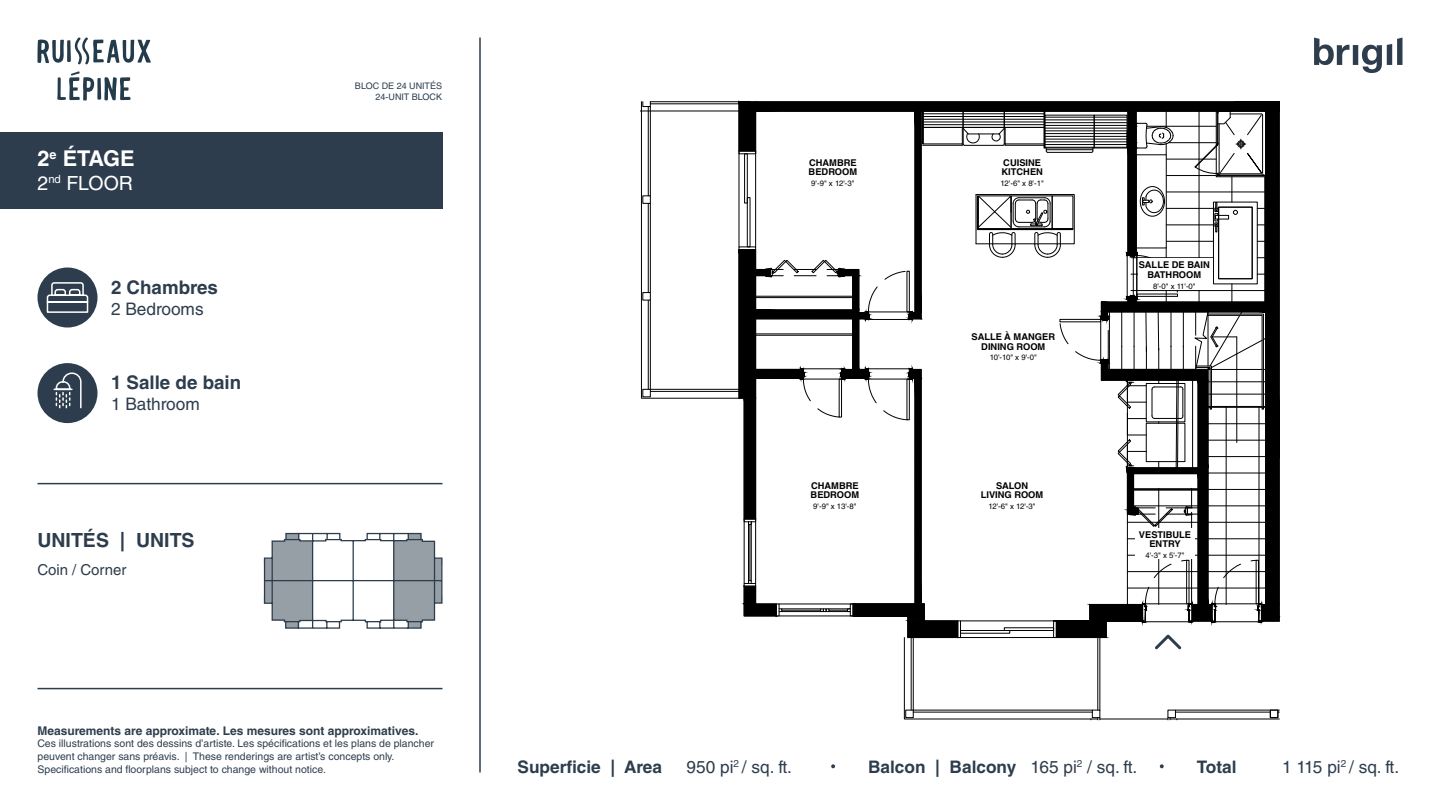
<style>
.page{position:relative;width:1440px;height:810px;background:#fff}
.page>*{position:absolute;margin:0;border:0;box-sizing:border-box;transform-origin:0 0}
.t1{font:700 21.75px "Helvetica LT Std";letter-spacing:-.025em;color:#fff}
.t2{font:700 19.5px "Helvetica LT Std";color:#2d3d4d}
.t3{font:19.5px "Helvetica LT Std";color:#fff}
.t4{font:700 18.75px "Helvetica LT Std";color:#2d3d4d}
.Titre{font:17.25px "Helvetica LT Std";color:#2d3d4d}
.Titre-2{font:700 17.25px "Helvetica LT Std";color:#2d3d4d}
.t5{font:15px "Helvetica LT Std";color:#2d3d4d}
.t6{font:700 12px "Helvetica LT Std";color:#2d3d4d}
.t7{font:10.5px/12.6px "Helvetica LT Std";color:#2d3d4d}
.Titre-3{font:10.05px "Helvetica LT Std";color:#2d3d4d}
.t8{font:700 9.3px/9.3px "Helvetica LT Std";color:#000;text-align:center}
.t9{font:9px "Helvetica LT Std";color:#2d3d4d}
.t10{font:7.8px "Helvetica LT Std";letter-spacing:-.04em;color:#000}
.s1{font-weight:400}
</style>
<div class="page">
<div style="left:0;top:132px;width:442px;height:76px;background:#2d3d4d"></div>
<hr style="left:479px;top:38px;width:2px;height:734px;background:#2d3d4d">
<hr style="left:38px;top:688px;width:404px;height:1px;background:#2d3d4d">
<hr style="left:38px;top:483px;width:404px;height:1px;background:#2d3d4d">
<svg style="left:1314px;top:38px;width:88px;height:35px"></svg>
<div style="left:38px;top:268px;width:60px;height:60px;background:#2d3d4d;border-radius:50%"></div>
<svg style="left:46px;top:282px;width:43px;height:31px"></svg>
<div style="left:38px;top:363px;width:60px;height:60px;background:#2d3d4d;border-radius:50%"></div>
<svg style="left:53px;top:372px;width:29px;height:37px"></svg>
<svg style="left:831px;top:764px;width:4px;height:4px"></svg>
<svg style="left:1160px;top:764px;width:4px;height:4px"></svg>
<svg style="left:38px;top:37px;width:113px;height:27px"></svg>
<svg style="left:57px;top:71px;width:74px;height:30px"></svg>
<svg style="left:263px;top:532px;width:180px;height:97px"></svg>
<svg style="left:641px;top:101px;width:639px;height:619px"></svg>
<div style="left:1138px;top:259px;width:74px;height:31px;background:#fff"></div>
<div style="left:1135px;top:529px;width:60px;height:30px;background:#fff"></div>
<p class="t1" style="left:38px;top:145px;width:99px">2<sup>e</sup> ÉTAGE</p>
<p class="t3" style="left:38px;top:172px;width:97px">2<sup>nd</sup> FLOOR</p>
<p class="t4" style="left:111px;top:276px;width:108px">2 Chambres</p>
<p class="Titre" style="left:111px;top:299px;width:94px">2 Bedrooms</p>
<h3 class="t4" style="left:111px;top:371px;width:132px">1 Salle de bain</h3>
<h3 class="Titre" style="left:111px;top:394px;width:90px">1 Bathroom</h3>
<p class="t2" style="left:38px;top:528px;width:159px">UNITÉS | UNITS</p>
<p class="t5" style="left:38px;top:561px;width:91px">Coin / Corner</p>
<p class="t9" style="left:355px;top:81px;width:89px">BLOC DE 24 UNITÉS</p>
<p class="t9" style="left:376px;top:92px;width:68px">24-UNIT BLOCK</p>
<p class="t6" style="left:38px;top:723px;width:382px">Measurements are approximate. Les mesures sont approximatives.</p>
<p class="t7" style="left:38px;top:737px;width:398px">Ces illustrations sont des dessins d’artiste. Les spécifications et les plans de plancher peuvent changer sans préavis. | These renderings are artist’s concepts only.<br>Specifications and floorplans subject to change without notice.</p>
<p class="t8" style="left:809px;top:158px;width:50px;text-align:left">CHAMBRE<br>BEDROOM</p>
<p class="t10" style="left:811px;top:179px;width:45px">9'-9" x 12'-3"</p>
<p class="t8" style="left:811px;top:481px;width:50px;text-align:left">CHAMBRE<br>BEDROOM</p>
<p class="t10" style="left:813px;top:502px;width:45px">9'-9" x 13'-8"</p>
<p class="t8" style="left:1001px;top:158px;width:43px;text-align:left">CUISINE<br>KITCHEN</p>
<p class="t10" style="left:1001px;top:179px;width:45px">12'-6" x 8'-1"</p>
<p class="t8" style="left:972px;top:332px;width:85px">SALLE À MANGER<br>DINING ROOM</p>
<p class="t10" style="left:990px;top:353px;width:48px">10'-10" x 9'-0"</p>
<p class="t8" style="left:981px;top:481px;width:64px">SALON<br>LIVING ROOM</p>
<p class="t10" style="left:988px;top:502px;width:49px">12'-6" x 12'-3"</p>
<p class="t8" style="left:1139px;top:260px;width:73px">SALLE DE BAIN<br>BATHROOM</p>
<p class="t10" style="left:1153px;top:281px;width:44px">8'-0" x 11'-0"</p>
<p class="t8" style="left:1139px;top:530px;width:54px">VESTIBULE<br>ENTRY</p>
<p class="t10" style="left:1145px;top:551px;width:41px">4'-3" x 5'-7"</p>
<p class="Titre-2" style="left:518px;top:756px;width:146px">Superficie | Area</p>
<p class="Titre" style="left:687px;top:756px;width:107px">950 pi<sup>2</sup> / sq. ft.</p>
<p class="Titre" style="left:1087px;top:756px;width:52px">/ sq. ft.</p>
<p class="Titre-2" style="left:868px;top:756px;width:210px">Balcon | Balcony <span class="s1">165 pi</span></p>
<p class="Titre-3" style="left:1077px;top:757px;width:7px">2</p>
<p class="Titre-2" style="left:1197px;top:756px;width:41px">Total</p>
<p class="Titre" style="left:1282px;top:756px;width:119px">1 115 pi<sup>2</sup> / sq. ft.</p>
</div>
